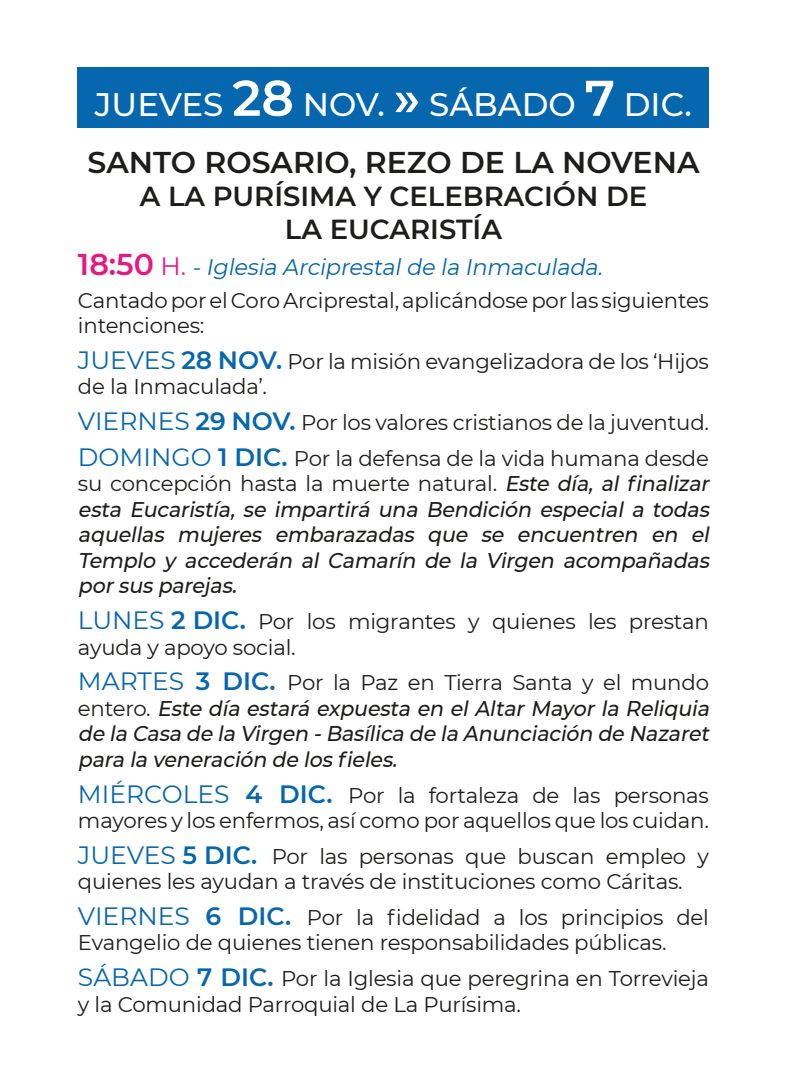
<style>
.page{position:relative;width:787px;height:1092px;background:#fff}
.page>*{position:absolute;margin:0;border:0;box-sizing:border-box;transform-origin:0 0}
.fechas{font:500 32.5px "Montserrat";color:#fff}
.TEXTO_GROSO{font:600 30px "Montserrat";color:#1d1d1b}
.TEXTO_GROSO-2{font:600 27.5px "Montserrat";color:#1d1d1b}
.TEXTO_GROSO-3{font:italic 22.5px "Montserrat";color:#0666ae}
.t1{font:21.25px/25.5px "Montserrat";letter-spacing:-.01em;color:#1d1d1b}
.t2{font:italic 500 21.25px/25.5px "Montserrat";color:#1d1d1b}
.s1{font-weight:600;font-size:50px}
.s2{font-weight:600;font-style:normal;font-size:30px;color:#e61882}
.s3{font-style:normal;font-size:25px;color:#e61882}
.s4{font-size:25px;color:#0666ae}
.s5{font-weight:600;font-size:25px;color:#0666ae}
.s6{font-weight:400;font-style:normal;font-size:25px;color:#0666ae}
.s7{font-weight:600;font-style:normal;font-size:25px;color:#0666ae}
.s8{font-weight:400;font-style:normal}
</style>
<div class="page">
<div style="left:78px;top:67px;width:631px;height:61px;background:#0666ae"></div>
<p class="fechas" style="left:95px;top:81px;width:598px">JUEVES <span class="s1">28</span> NOV. <span class="s1">»</span> SÁBADO <span class="s1">7</span> DIC.</p>
<p class="TEXTO_GROSO" style="left:87px;top:141px;width:613px">SANTO ROSARIO, REZO DE LA NOVENA</p>
<p class="TEXTO_GROSO-2" style="left:140px;top:177px;width:509px">A LA PURÍSIMA Y CELEBRACIÓN DE</p>
<p class="TEXTO_GROSO-2" style="left:285px;top:210px;width:218px">LA EUCARISTÍA</p>
<p class="TEXTO_GROSO-3" style="left:78px;top:252px;width:531px"><span class="s2">1 8 : 5 0</span> <span class="s3">H .</span> -Iglesia Arciprestalde la Inmaculada.</p>
<p class="t1" style="left:78px;top:287px;width:632px">Cantado por el Coro Arciprestal, aplicándose por las siguientes intenciones:</p>
<p class="t1" style="left:78px;top:348px;width:632px"><span class="s4">JUEVES</span> <span class="s5">28 NOV.</span> Por la misión evangelizadora de los ‘Hijos de la Inmaculada’.</p>
<p class="t1" style="left:78px;top:409px;width:632px"><span class="s4">VIERNES</span> <span class="s5">29 NOV.</span> Por los valores cristianos de la juventud.</p>
<p class="t2" style="left:78px;top:444px;width:637px"><span class="s6">DOMINGO</span> <span class="s7">1 DIC.</span> <span class="s8">Por la defensa de la vida humana desde su concepción hasta la muerte natural.</span> Este día, al finalizar esta Eucaristía, se impartirá una Bendición especial a todas aquellas mujeres embarazadas que se encuentren en el Templo y accederán al Camarín de la Virgen acompañadas porsus parejas.</p>
<p class="t1" style="left:78px;top:608px;width:632px"><span class="s4">LUNES</span> <span class="s5">2 DIC.</span> Por los migrantes y quienes les prestan ayuda y apoyo social.</p>
<p class="t2" style="left:78px;top:669px;width:637px"><span class="s6">MARTES</span> <span class="s7">3 DIC.</span> <span class="s8">Por la Paz en Tierra Santa y el mundo e n t e r o .</span> Este día estará expuesta en el Altar Mayor la Reliquia de la Casa de la Virgen -Basílica de la Anunciación de Nazaret para la veneración de los fieles.</p>
<p class="t1" style="left:78px;top:781px;width:632px"><span class="s4">MIÉRCOLES</span> <span class="s5">4 DIC.</span> Por la fortaleza de las personas mayores y los enfermos, así como por aquellos que los cuidan.</p>
<p class="t1" style="left:78px;top:842px;width:632px"><span class="s4">JUEVES</span> <span class="s5">5 DIC.</span> Por las personas que buscan empleo y quienes les ayudan a través de instituciones como Cáritas.</p>
<p class="t1" style="left:78px;top:903px;width:632px"><span class="s4">VIERNES</span> <span class="s5">6 DIC.</span> Por la fidelidad a los principios del<br>Evangelio de quienes tienen responsabilidades públicas.</p>
<p class="t1" style="left:78px;top:965px;width:632px"><span class="s4">SÁBADO</span> <span class="s5">7 DIC.</span> Por la Iglesia que peregrina en Torrevieja y la Comunidad Parroquial de La Purísima.</p>
</div>
